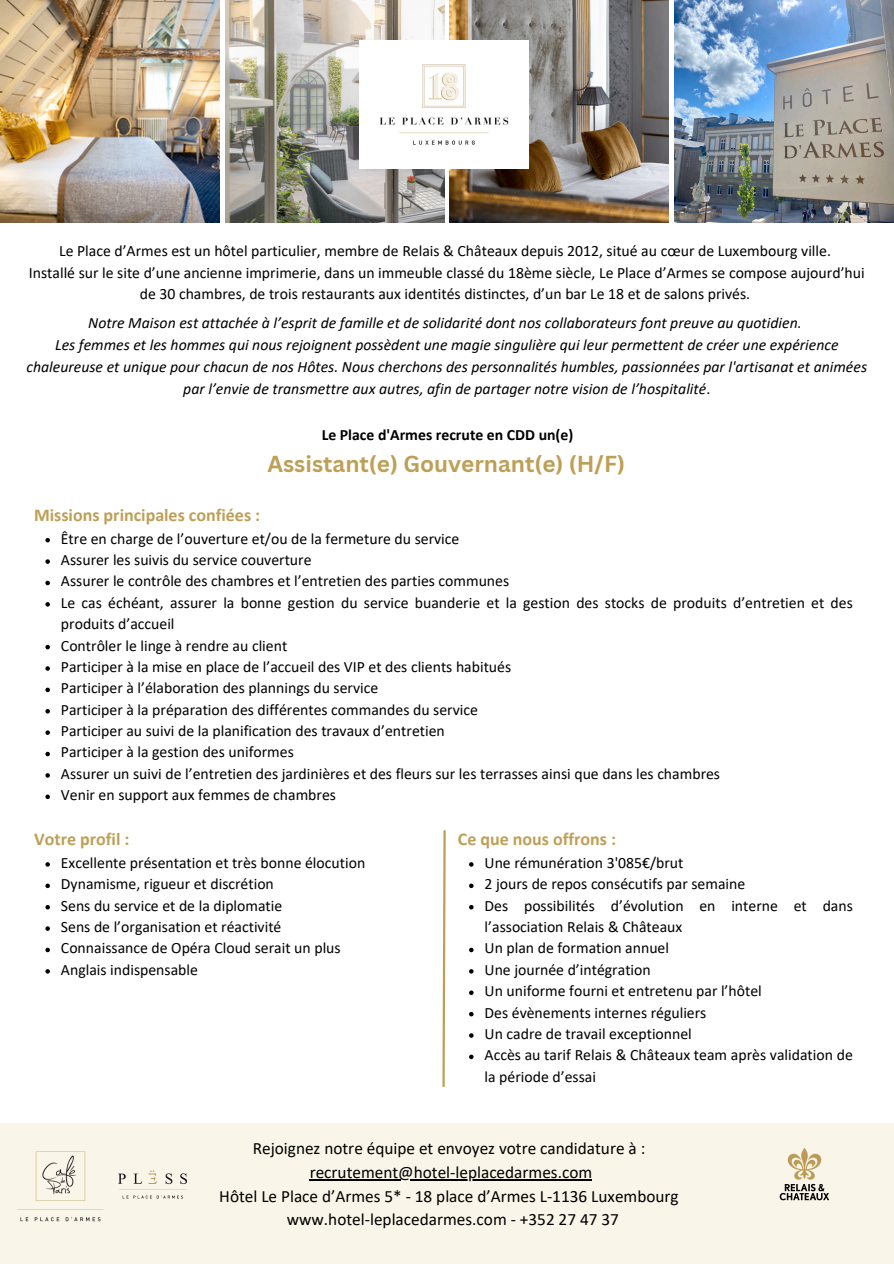
<style>
.page{position:relative;width:894px;height:1264px;background:#fff}
.page>*{position:absolute;margin:0;border:0;box-sizing:border-box;transform-origin:0 0}
.t1{font:700 22.5px "Canva Sans";color:#be9f56}
.t2{font:700 18px "Calibri";color:#be9f56}
.t3{font:17.25px/23.7px "Calibri";color:#000;text-align:center}
.t4{font:15.75px/21.3px "Calibri";color:#000}
.t5{font:italic 15.75px/21.9px "Calibri";color:#000;text-align:center}
.t6{font:700 15.75px "Calibri";color:#000}
.s1{font-style:normal}
</style>
<div class="page">
<div style="left:0;top:1123px;width:893px;height:140px;background:#f9f5e8"></div>
<hr style="left:309px;top:1179px;width:283px;height:1px;background:#000">
<img style="left:779px;top:1148px;width:50px;height:52px">
<img style="left:17px;top:1151px;width:72px;height:71px">
<img style="left:0;top:0;width:219px;height:223px">
<img style="left:225px;top:0;width:219px;height:223px">
<img style="left:449px;top:0;width:219px;height:223px">
<img style="left:674px;top:0;width:219px;height:223px">
<img style="left:359px;top:41px;width:169px;height:127px">
<img style="left:89px;top:1170px;width:98px;height:52px">
<svg style="left:442px;top:830px;width:4px;height:257px"></svg>
<svg style="left:469px;top:862px;width:4px;height:4px"></svg>
<svg style="left:469px;top:883px;width:4px;height:5px"></svg>
<svg style="left:469px;top:905px;width:4px;height:4px"></svg>
<svg style="left:469px;top:947px;width:4px;height:5px"></svg>
<svg style="left:469px;top:969px;width:4px;height:4px"></svg>
<svg style="left:469px;top:990px;width:4px;height:5px"></svg>
<svg style="left:469px;top:1011px;width:4px;height:5px"></svg>
<svg style="left:469px;top:1033px;width:4px;height:4px"></svg>
<svg style="left:469px;top:1054px;width:4px;height:5px"></svg>
<svg style="left:45px;top:862px;width:5px;height:4px"></svg>
<svg style="left:45px;top:883px;width:5px;height:5px"></svg>
<svg style="left:45px;top:905px;width:5px;height:4px"></svg>
<svg style="left:45px;top:926px;width:5px;height:4px"></svg>
<svg style="left:45px;top:947px;width:5px;height:5px"></svg>
<svg style="left:45px;top:969px;width:5px;height:4px"></svg>
<svg style="left:45px;top:538px;width:5px;height:4px"></svg>
<svg style="left:45px;top:559px;width:5px;height:5px"></svg>
<svg style="left:45px;top:580px;width:5px;height:5px"></svg>
<svg style="left:45px;top:602px;width:5px;height:4px"></svg>
<svg style="left:45px;top:645px;width:5px;height:4px"></svg>
<svg style="left:45px;top:666px;width:5px;height:4px"></svg>
<svg style="left:45px;top:687px;width:5px;height:5px"></svg>
<svg style="left:45px;top:709px;width:5px;height:4px"></svg>
<svg style="left:45px;top:730px;width:5px;height:5px"></svg>
<svg style="left:45px;top:751px;width:5px;height:5px"></svg>
<svg style="left:45px;top:773px;width:5px;height:4px"></svg>
<svg style="left:45px;top:794px;width:5px;height:5px"></svg>
<p class="t4" style="left:59px;top:241px;width:773px">Le Place d’Armes est un hôtel particulier, membre de Relais &amp; Châteaux depuis 2012, situé au cœur de Luxembourg ville.</p>
<h3 class="t4" style="left:29px;top:262px;width:837px;line-height:21.9px;text-align:center">Installé sur le site d’une ancienne imprimerie, dans un immeuble classé du 18ème siècle, Le Place d’Armes se compose aujourd’hui de 30 chambres, de trois restaurants aux identités distinctes, d’un bar Le 18 et de salons privés.</h3>
<p class="t5" style="left:26px;top:313px;width:841px">Notre Maison est attachée à l’esprit de famille et de solidarité dont nos collaborateurs font preuve au quotidien.<br>Les femmes et les hommes qui nous rejoignent possèdent une magie singulière qui leur permettent de créer une expérience chaleureuse et unique pour chacun de nos Hôtes. Nous cherchons des personnalités humbles, passionnées par l'artisanat et animées par l’envie de transmettre aux autres, afin de partager notre vision de l’hospitalité<span class="s1">.</span></p>
<p class="t6" style="left:322px;top:428px;width:253px">Le Place d'Armes recrute en CDD un(e)</p>
<p class="t1" style="left:267px;top:447px;width:359px">Assistant(e) Gouvernant(e) (H/F)</p>
<p class="t2" style="left:34px;top:507px;width:227px">Missions principales confiées :</p>
<p class="t4" style="left:61px;top:529px;width:400px">Être en charge de l’ouverture et/ou de la fermeture du service</p>
<p class="t4" style="left:61px;top:550px;width:252px">Assurer les suivis du service couverture</p>
<p class="t4" style="left:61px;top:571px;width:449px">Assurer le contrôle des chambres et l’entretien des parties communes</p>
<h2 class="t4" style="left:61px;top:593px;width:793px">Le cas échéant, assurer la bonne gestion du service buanderie et la gestion des stocks de produits d’entretien et des produits d’accueil</h2>
<p class="t4" style="left:61px;top:636px;width:228px">Contrôler le linge à rendre au client</p>
<p class="t4" style="left:61px;top:657px;width:451px">Participer à la mise en place de l’accueil des VIP et des clients habitués</p>
<p class="t4" style="left:61px;top:678px;width:319px">Participer à l’élaboration des plannings du service</p>
<p class="t4" style="left:61px;top:700px;width:418px">Participer à la préparation des différentes commandes du service</p>
<p class="t4" style="left:61px;top:721px;width:385px">Participer au suivi de la planification des travaux d’entretien</p>
<p class="t4" style="left:61px;top:742px;width:234px">Participer à la gestion des uniformes</p>
<p class="t4" style="left:61px;top:764px;width:660px">Assurer un suivi de l’entretien des jardinières et des fleurs sur les terrasses ainsi que dans les chambres</p>
<p class="t4" style="left:61px;top:785px;width:276px">Venir en support aux femmes de chambres</p>
<p class="t2" style="left:34px;top:831px;width:97px">Votre profil :</p>
<p class="t4" style="left:61px;top:853px;width:306px">Excellente présentation et très bonne élocution</p>
<p class="t4" style="left:61px;top:874px;width:214px">Dynamisme, rigueur et discrétion</p>
<p class="t4" style="left:61px;top:896px;width:223px">Sens du service et de la diplomatie</p>
<h2 class="t4" style="left:61px;top:917px;width:222px">Sens de l’organisation et réactivité</h2>
<p class="t4" style="left:61px;top:938px;width:281px">Connaissance de Opéra Cloud serait un plus</p>
<p class="t4" style="left:61px;top:960px;width:138px">Anglais indispensable</p>
<h1 class="t2" style="left:457px;top:831px;width:160px">Ce que nous offrons :</h1>
<h2 class="t4" style="left:484px;top:853px;width:200px">Une rémunération 3'085€/brut</h2>
<p class="t4" style="left:484px;top:874px;width:262px">2 jours de repos consécutifs par semaine</p>
<p class="t4" style="left:484px;top:896px;width:370px">Des possibilités d’évolution en interne et dans l’association Relais &amp; Châteaux</p>
<p class="t4" style="left:484px;top:938px;width:186px">Un plan de formation annuel</p>
<p class="t4" style="left:484px;top:960px;width:168px">Une journée d’intégration</p>
<p class="t4" style="left:484px;top:981px;width:279px">Un uniforme fourni et entretenu par l’hôtel</p>
<p class="t4" style="left:484px;top:1002px;width:223px">Des évènements internes réguliers</p>
<p class="t4" style="left:484px;top:1024px;width:209px">Un cadre de travail exceptionnel</p>
<p class="t4" style="left:484px;top:1045px;width:370px">Accès au tarif Relais &amp; Châteaux team après validation de la période d’essai</p>
<p class="t3" style="left:253px;top:1138px;width:394px">Rejoignez notre équipe et envoyez votre candidature à :</p>
<p class="t3" style="left:219px;top:1161px;width:461px">recrutement@hotel-leplacedarmes.com<br>Hôtel Le Place d’Armes 5* - 18 place d’Armes L-1136 Luxembourg www.hotel-leplacedarmes.com - +352 27 47 37</p>
</div>
